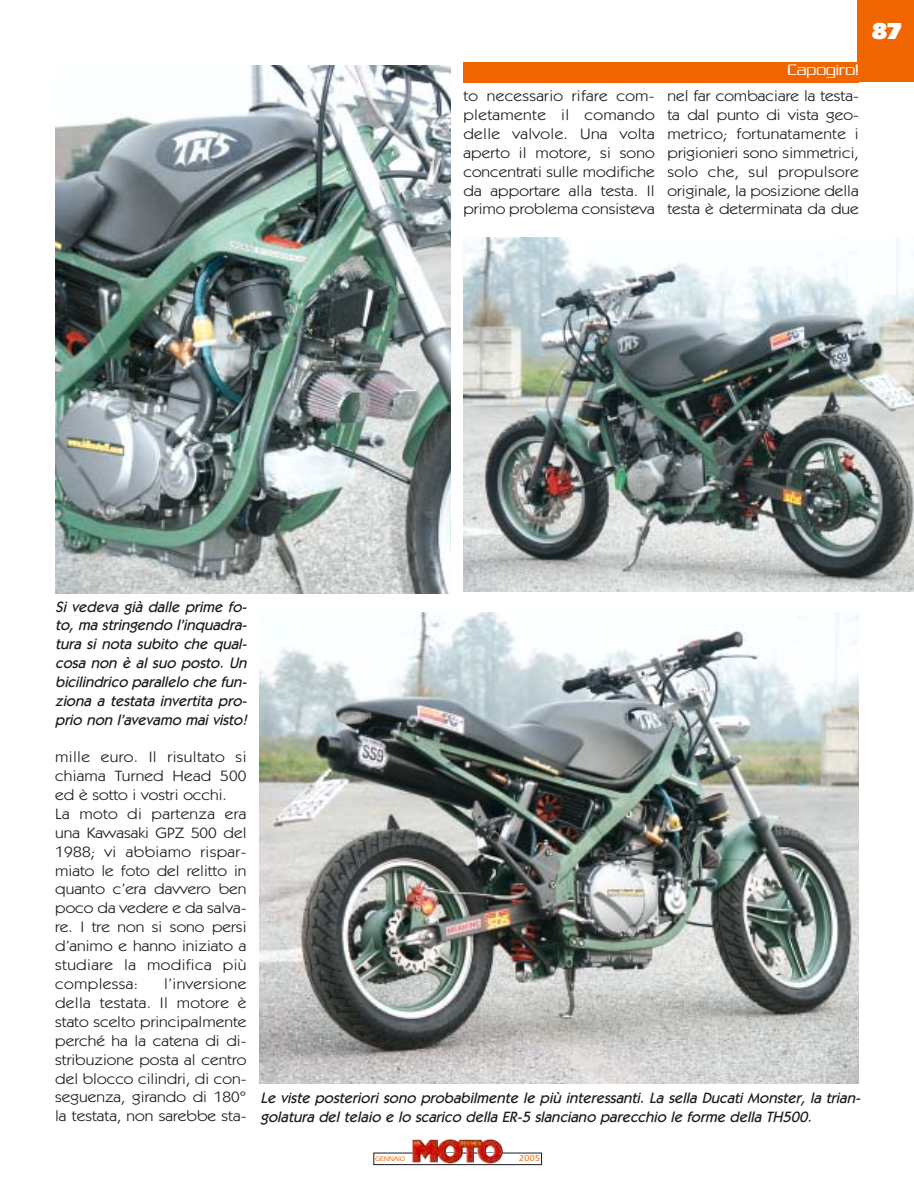
<style>
.page{position:relative;width:914px;height:1186px;background:#fff}
.page>*{position:absolute;margin:0;border:0;box-sizing:border-box;transform-origin:0 0}
.t1{font:900 24px "Itc Eras";color:#fff}
.t2{font:300 16.5px "Serpentine";color:#fff}
.t3{font:15px/18.9px "Itc Kabel";color:#191b20;text-align:justify;scale:1.15 1}
.t4{font:italic 500 15px/18.9px "Itc Kabel";color:#191b20}
.t5{font:500 9px "Itc Eras";color:#f06500}
.t6{font:500 6.75px "Itc Eras";color:#f06500}
</style>
<div class="page">
<img style="left:55px;top:0;width:859px;height:1166px">
<p class="t2" style="left:788px;top:65px;width:73px">Capogiro!</p>
<p class="t3" style="left:463px;top:87px;width:168px">to necessario rifare com&shy;pletamente il comando delle valvole. Una volta aperto il motore, si sono concentrati sulle modifiche da apportare alla testa. Il primo problema consisteva</p>
<p class="t3" style="left:667px;top:87px;width:168px">nel far combaciare la testa&shy;ta dal punto di vista geo&shy;metrico; fortunatamente i prigionieri sono simmetrici, solo che, sul propulsore originale, la posizione della testa è determinata da due</p>
<h1 class="t1" style="left:870px;top:23px;width:34px">87</h1>
<p class="t4" style="left:55px;top:598px;width:196px;text-align:justify">Si vedeva già dalle prime fo&shy;to, ma stringendo l’inquadra&shy;tura si nota subito che qual&shy;cosa non è al suo posto. Un bicilindrico parallelo che fun&shy;ziona a testata invertita pro&shy;prio non l’avevamo mai visto!</p>
<p class="t3" style="left:55px;top:748px;width:168px;text-align:left">mille euro. Il risultato si chiama Turned Head 500 ed è sotto i vostri occhi.<br>La moto di partenza era una Kawasaki GPZ 500 del<br>1988; vi abbiamo rispar&shy;miato le foto del relitto in quanto c’era davvero ben poco da vedere e da salva&shy;re. I tre non si sono persi d’animo e hanno iniziato a studiare la modifica più complessa:</p>
<p class="t3" style="left:55px;top:975px;width:168px;text-indent:109px">l’inversione della testata. Il motore è stato scelto principalmente perché ha la catena di di&shy;stribuzione posta al centro del blocco cilindri, di con&shy;seguenza, girando di 180° la testata, non sarebbe sta-</p>
<p class="t4" style="left:261px;top:1089px;width:604px">Le viste posteriori sono probabilmente le più interessanti. La sella Ducati Monster, la trian&shy;golatura del telaio e lo scarico della ER-5 slanciano parecchio le forme della TH500.</p>
<p class="t6" style="left:375px;top:1156px;width:32px">GENNAIO</p>
<p class="t5" style="left:519px;top:1155px;width:23px">2005</p>
</div>
